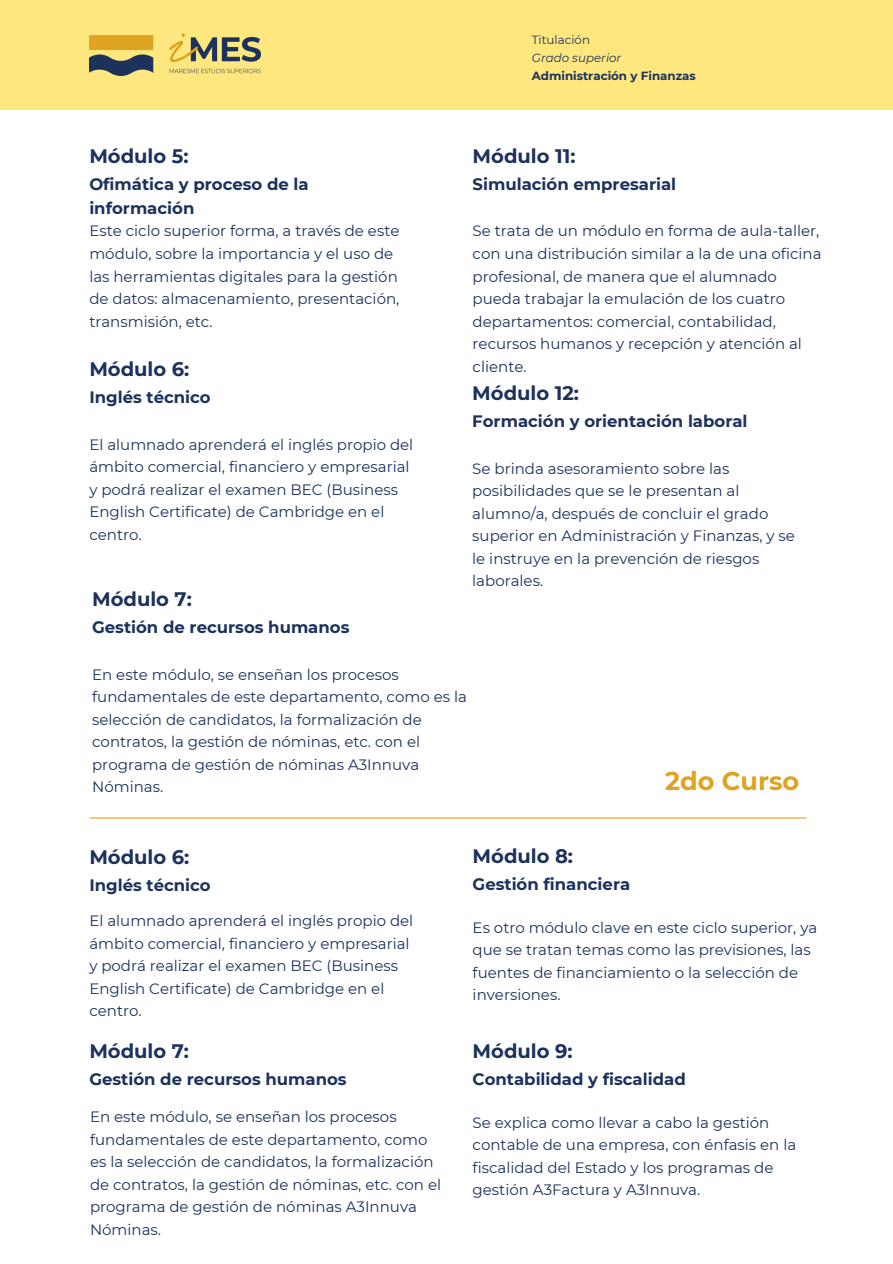
<style>
.page{position:relative;width:893px;height:1264px;background:#fff}
.page>*{position:absolute;margin:0;border:0;box-sizing:border-box;transform-origin:0 0}
.t1{font:700 25.5px "Montserrat";color:#dea321}
.t2{font:700 19.5px "Montserrat";color:#1c315c}
.t3{font:700 16.5px/24.8px "Montserrat";color:#1c315c}
.t4{font:15px/22.5px "Montserrat";color:#1c315c}
.t5{font:700 11.85px "Montserrat";color:#1c315c}
.t6{font:italic 11.85px "Montserrat";color:#1c315c}
.t7{font:11.85px "Montserrat";color:#1c315c}
</style>
<div class="page">
<hr style="left:90px;top:817px;width:716px;height:1px;background:#dea321">
<div style="left:0;top:0;width:892px;height:110px;background:#ffe780"></div>
<img style="left:89px;top:34px;width:171px;height:42px">
<p class="t2" style="left:89px;top:144px;width:101px">Módulo 5:</p>
<p class="t3" style="left:89px;top:171px;width:221px">Ofimática y proceso de la información</p>
<p class="t4" style="left:89px;top:220px;width:311px">Este ciclo superior forma, a través de este módulo, sobre la importancia y el uso de las herramientas digitales para la gestión de datos: almacenamiento, presentación, transmisión, etc.</p>
<p class="t2" style="left:89px;top:357px;width:101px">Módulo 6:</p>
<p class="t3" style="left:89px;top:384px;width:123px">Inglés técnico</p>
<p class="t4" style="left:89px;top:433px;width:325px">El alumnado aprenderá el inglés propio del ámbito comercial, financiero y empresarial y podrá realizar el examen BEC (Business English Certificate) de Cambridge en el centro.</p>
<h3 class="t7" style="left:532px;top:33px;width:60px">Titulación</h3>
<h2 class="t6" style="left:532px;top:50px;width:91px">Grado superior</h2>
<h3 class="t5" style="left:532px;top:68px;width:165px">Administración y Finanzas</h3>
<h3 class="t2" style="left:472px;top:144px;width:104px">Módulo 11:</h3>
<h3 class="t3" style="left:472px;top:171px;width:205px">Simulación empresarial</h3>
<h2 class="t4" style="left:472px;top:220px;width:350px">Se trata de un módulo en forma de aula-taller, con una distribución similar a la de una oficina profesional, de manera que el alumnado pueda trabajar la emulación de los cuatro departamentos: comercial, contabilidad, recursos humanos y recepción y atención al cliente.</h2>
<h3 class="t2" style="left:472px;top:381px;width:108px">Módulo 12:</h3>
<h3 class="t3" style="left:472px;top:409px;width:277px">Formación y orientación laboral</h3>
<h2 class="t4" style="left:472px;top:457px;width:324px">Se brinda asesoramiento sobre las posibilidades que se le presentan al alumno/a, después de concluir el grado superior en Administración y Finanzas, y se le instruye en la prevención de riesgos laborales.</h2>
<h2 class="t2" style="left:92px;top:587px;width:101px">Módulo 7:</h2>
<h2 class="t3" style="left:92px;top:614px;width:259px">Gestión de recursos humanos</h2>
<h2 class="t4" style="left:92px;top:663px;width:376px">En este módulo, se enseñan los procesos fundamentales de este departamento, como es la selección de candidatos, la formalización de contratos, la gestión de nóminas, etc. con el programa de gestión de nóminas A3Innuva Nóminas.</h2>
<h3 class="t1" style="left:665px;top:765px;width:135px">2do Curso</h3>
<h2 class="t2" style="left:89px;top:845px;width:101px">Módulo 6:</h2>
<h2 class="t3" style="left:89px;top:872px;width:123px">Inglés técnico</h2>
<h3 class="t4" style="left:89px;top:909px;width:325px">El alumnado aprenderá el inglés propio del ámbito comercial, financiero y empresarial y podrá realizar el examen BEC (Business English Certificate) de Cambridge en el centro.</h3>
<h2 class="t2" style="left:89px;top:1039px;width:101px">Módulo 7:</h2>
<h2 class="t3" style="left:89px;top:1066px;width:259px">Gestión de recursos humanos</h2>
<h3 class="t4" style="left:90px;top:1105px;width:352px">En este módulo, se enseñan los procesos fundamentales de este departamento, como es la selección de candidatos, la formalización de contratos, la gestión de nóminas, etc. con el programa de gestión de nóminas A3Innuva Nóminas.</h3>
<h3 class="t2" style="left:472px;top:844px;width:102px">Módulo 8:</h3>
<h3 class="t3" style="left:472px;top:871px;width:159px">Gestión financiera</h3>
<h2 class="t4" style="left:472px;top:915px;width:346px">Es otro módulo clave en este ciclo superior, ya que se tratan temas como las previsiones, las fuentes de financiamiento o la selección de inversiones.</h2>
<h3 class="t2" style="left:472px;top:1039px;width:101px">Módulo 9:</h3>
<h3 class="t3" style="left:472px;top:1066px;width:215px">Contabilidad y fiscalidad</h3>
<h1 class="t4" style="left:472px;top:1111px;width:325px">Se explica como llevar a cabo la gestión contable de una empresa, con énfasis en la fiscalidad del Estado y los programas de gestión A3Factura y A3Innuva.</h1>
</div>
